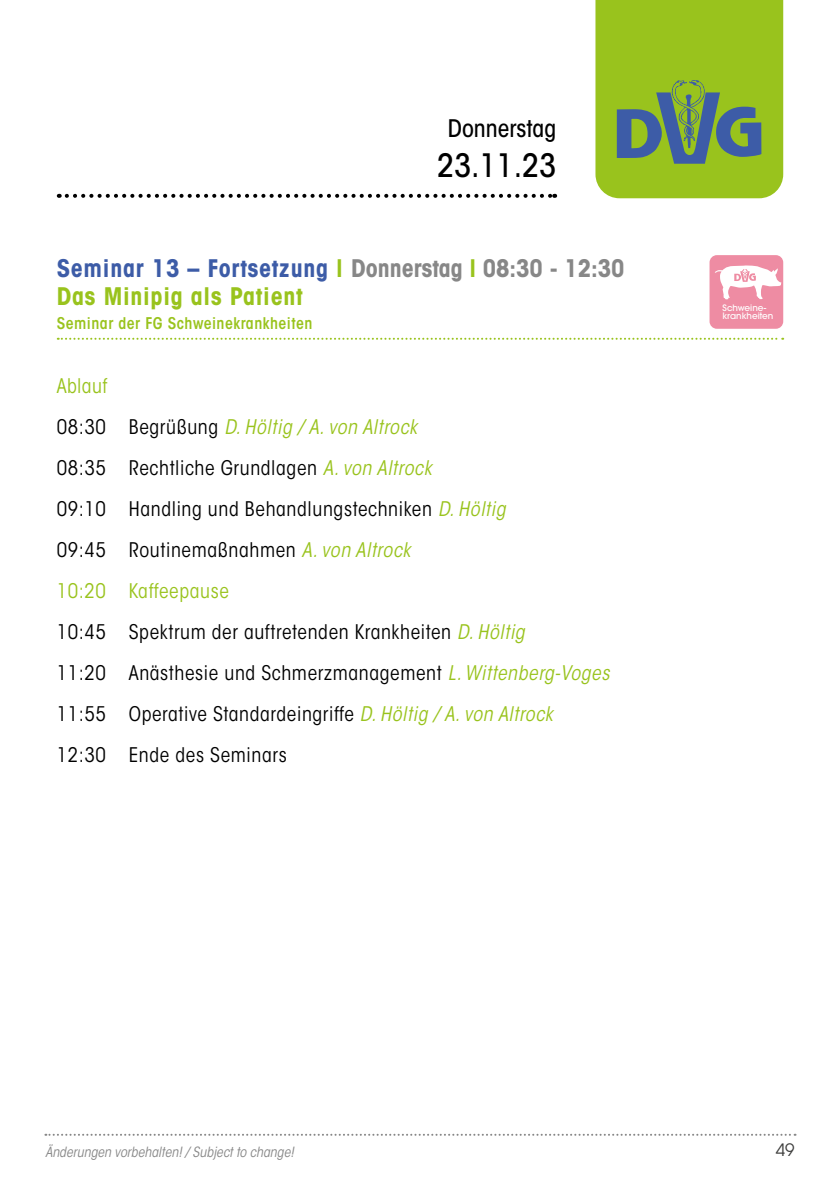
<style>
.page{position:relative;width:840px;height:1191px;background:#fff}
.page>*{position:absolute;margin:0;border:0;box-sizing:border-box;transform-origin:0 0}
.t1{font:500 condensed 32px "ITC Avant Garde Std";color:#000}
.t2{font:700 condensed 24px/28px "ITC Avant Garde Std";letter-spacing:.03em;color:#99c31d}
.t3{font:500 condensed 24px "ITC Avant Garde Std";color:#000}
.t4{font:condensed 20px/41px "ITC Avant Garde Std";letter-spacing:.03em;color:#000}
.t5{font:17px "ITC Avant Garde Std";color:#3c3c3b}
.t6{font:600 condensed 16px "ITC Avant Garde Std";letter-spacing:.03em;color:#99c31d}
.t7{font:italic condensed 14px "ITC Avant Garde Std";color:#878787}
.t8{font:500 8.8px/8.8px "ITC Avant Garde Std";color:#fff}
.s1{color:#3d5ca7}
.s2{color:#878787}
.s3{color:#99c31d}
.s4{font-style:italic;color:#99c31d}
</style>
<div class="page">
<svg style="left:45px;top:1133px;width:750px;height:2px"></svg>
<svg style="left:58px;top:338px;width:724px;height:2px"></svg>
<svg style="left:595px;top:0;width:187px;height:198px;background:#8cb433"></svg>
<svg style="left:67px;top:194px;width:488px;height:4px"></svg>
<div style="left:709px;top:255px;width:73px;height:74px;background:#ee8ca3;border-radius:7px"></div>
<svg style="left:715px;top:265px;width:65px;height:35px"></svg>
<p class="t3" style="left:447px;top:113px;width:110px">Donnerstag</p>
<h1 class="t1" style="left:437px;top:146px;width:121px">23.11.23</h1>
<p class="t2" style="left:57px;top:254px;width:569px"><span class="s1">Seminar 13 – Fortsetzung</span> l <span class="s2">Donnerstag</span> l <span class="s2">08:30 - 12:30<br></span>Das Minipig als Patient</p>
<p class="t6" style="left:57px;top:313px;width:257px">Seminar der FG Schweinekrankheiten</p>
<p class="t4" style="left:57px;top:365px;width:554px"><span class="s3">Ablauf<br></span>08:30 Begrüßung <span class="s4">D. Höltig / A. von Altrock<br></span>08:35 Rechtliche Grundlagen <span class="s4">A. von Altrock<br></span>09:10 Handling und Behandlungstechniken <span class="s4">D. Höltig<br></span>09:45 Routinemaßnahmen <span class="s4">A. von Altrock<br></span><span class="s3">10:20 Kaffeepause<br></span>10:45 Spektrum der auftretenden Krankheiten <span class="s4">D. Höltig<br></span>11:20 Anästhesie und Schmerzmanagement <span class="s4">L. Wittenberg-Voges </span>11:55 Operative Standardeingriffe <span class="s4">D. Höltig / A. von Altrock<br></span>12:30 Ende des Seminars</p>
<p class="t8" style="left:722px;top:303px;width:52px">Schweine&shy;krankheiten</p>
<p class="t7" style="left:45px;top:1143px;width:250px">Änderungen vorbehalten! / Subject to change!</p>
<p class="t5" style="left:775px;top:1139px;width:20px">49</p>
</div>
